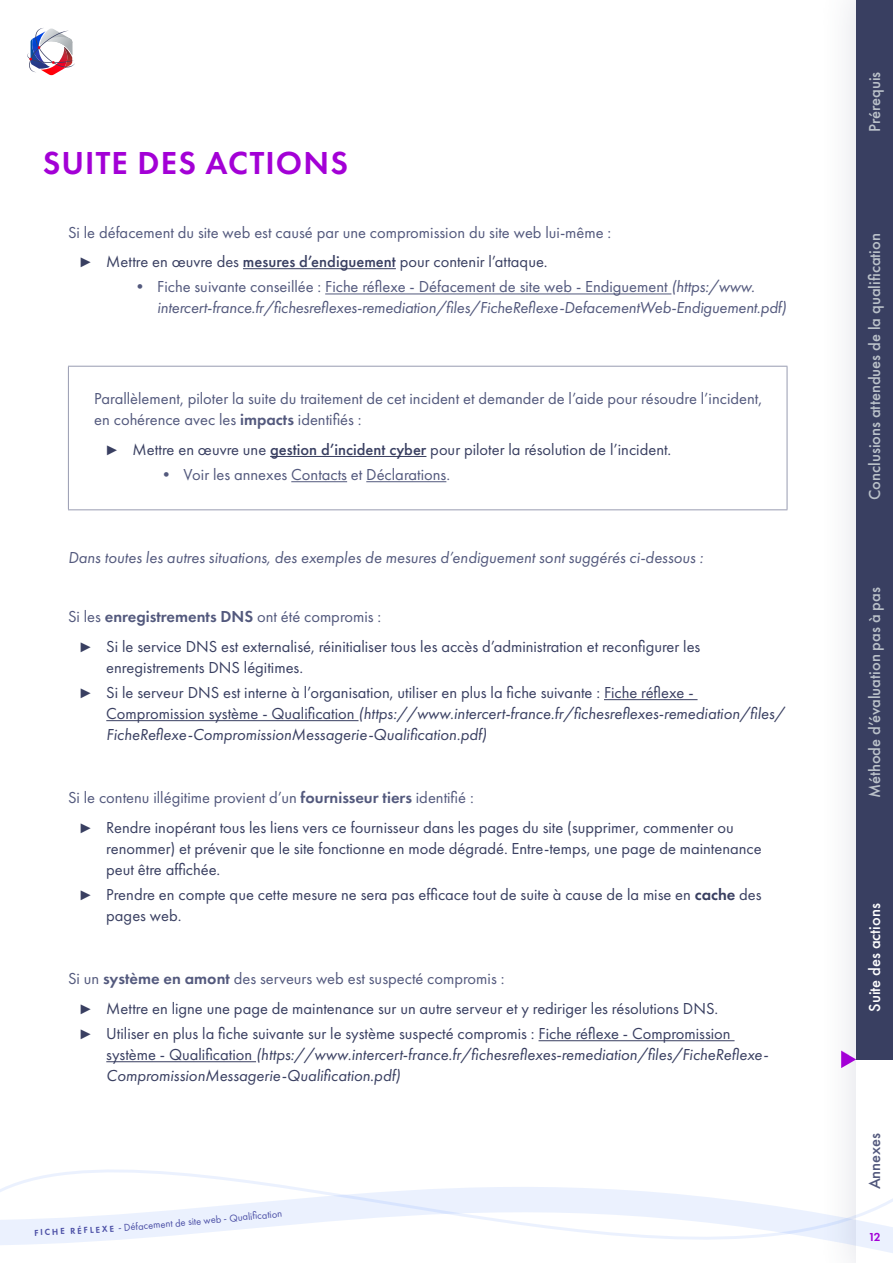
<style>
.page{position:relative;width:893px;height:1263px;background:#fff}
.page>*{position:absolute;margin:0;border:0;box-sizing:border-box;transform-origin:0 0}
.t1{font:600 33px "Futura PT";letter-spacing:.035em;color:#a300d6}
.t2{font:16.5px/29.5px "Futura PT";color:#393f61}
.t3{font:italic 16.5px/21px "Futura PT";color:#393f61}
.t4{font:16.5px/29.5px "Futura PT";color:#53597d}
.t5{font:italic 16.5px/21px "Futura PT";letter-spacing:-.01em;color:#53597d}
.t6{font:500 16.5px "Futura PT";color:#bbc2ca}
.t7{font:500 16.5px "Futura PT";color:#fff}
.t8{font:500 16.5px "Futura PT";color:#53597d}
.t9{font:600 12px "Futura PT";color:#a300d6}
.t10{font:10.5px "Futura PT";color:#4c50a6}
.t11{font:600 9px "Futura PT";color:#4c50a6}
.s1{font-family:"PT Mono";color:#393f61}
.s2{color:#393f61}
.s3{font-weight:500;color:#393f61}
.s4{font-style:normal}
.s5{font-weight:600}
.s6{font-family:"PT Mono"}
.s7{font-weight:500}
.s8{color:#53597d}
.s9{font-weight:600;color:#53597d}
.s10{font-family:"PT Mono";font-style:normal}
.s11{font-weight:600;font-size:9px}
</style>
<div class="page">
<svg style="left:27px;top:28px;width:48px;height:47px"></svg>
<div style="left:817px;top:0;width:76px;height:1263px;background:#fafbfb"></div>
<div style="left:856px;top:0;width:37px;height:1263px;background:#fff"></div>
<svg style="left:48px;top:1157px;width:808px;height:18px"></svg>
<svg style="left:0;top:1175px;width:893px;height:78px"></svg>
<svg style="left:841px;top:1051px;width:15px;height:17px"></svg>
<div style="left:856px;top:204px;width:37px;height:326px;background:#393f61"></div>
<div style="left:856px;top:530px;width:37px;height:326px;background:#393f61"></div>
<div style="left:856px;top:856px;width:37px;height:203px;background:#393f61"></div>
<div style="left:856px;top:0;width:37px;height:204px;background:#393f61"></div>
<hr style="left:243px;top:268px;width:153px;height:1px;background:#393f61">
<hr style="left:325px;top:294px;width:346px;height:1px;background:#53597d">
<hr style="left:604px;top:699px;width:93px;height:1px;background:#393f61">
<hr style="left:106px;top:720px;width:252px;height:1px;background:#393f61">
<hr style="left:539px;top:1040px;width:196px;height:1px;background:#393f61">
<hr style="left:106px;top:1061px;width:150px;height:1px;background:#393f61">
<hr style="left:68px;top:366px;width:719px;height:1px;background:#989bb1">
<hr style="left:68px;top:367px;width:1px;height:142px;background:#989bb1">
<hr style="left:787px;top:367px;width:1px;height:142px;background:#989bb1">
<hr style="left:68px;top:509px;width:719px;height:1px;background:#989bb1">
<hr style="left:270px;top:456px;width:156px;height:1px;background:#393f61">
<hr style="left:291px;top:481px;width:56px;height:1px;background:#53597d">
<hr style="left:366px;top:481px;width:80px;height:1px;background:#53597d">
<svg style="left:35px;top:1229px;width:15px;height:6px"></svg>
<h1 class="t1" style="left:43px;top:142px;width:307px">SUITE DES ACTIONS</h1>
<p class="t4" style="left:81px;top:217px;width:532px;text-indent:-13px">Si le défacement du site web est causé par une compromission du site web lui-même : <span class="s1">►</span> <span class="s2">Mettre en œuvre des</span> <span class="s3">mesures d’endiguement</span> <span class="s2">pour contenir l’attaque.</span></p>
<p class="t5" style="left:157px;top:276px;width:630px;text-indent:-26px"><span class="s4">• Fiche suivante conseillée : Fiche réflexe - Défacement de site web - Endiguement</span> (https:/www. intercert-france.fr/fichesreflexes-remediation/files/FicheReflexe-DefacementWeb-Endiguement.pdf)</p>
<p class="t4" style="left:94px;top:388px;width:669px;line-height:21px">Parallèlement, piloter la suite du traitement de cet incident et demander de l’aide pour résoudre l’incident, en cohérence avec les <span class="s5">impacts</span> identifiés :</p>
<p class="t2" style="left:107px;top:434px;width:566px"><span class="s6">►</span> Mettre en œuvre une <span class="s7">gestion d’incident cyber</span> pour piloter la résolution de l’incident.</p>
<p class="t4" style="left:158px;top:460px;width:294px">• Voir les annexes Contacts et Déclarations.</p>
<p class="t5" style="left:68px;top:547px;width:637px">Dans toutes les autres situations, des exemples de mesures d’endiguement sont suggérés ci-dessous :</p>
<p class="t2" style="left:81px;top:602px;width:621px;text-indent:-13px"><span class="s8">Si les</span> <span class="s9">enregistrements DNS</span> <span class="s8">ont été compromis :<br></span><span class="s6">►</span> Si le service DNS est externalisé, réinitialiser tous les accès d’administration et reconfigurer les</p>
<p class="t2" style="left:81px;top:654px;width:614px;line-height:25.2px;text-indent:26px">enregistrements DNS légitimes.<br><span class="s6">►</span> Si le serveur DNS est interne à l’organisation, utiliser en plus la fiche suivante : Fiche réflexe -</p>
<p class="t3" style="left:106px;top:703px;width:680px"><span class="s4">Compromission système - Qualifi cation</span> (https://www.intercert-france.fr/fichesreflexes-remediation/files/<br>FicheReflexe-CompromissionMessagerie-Qualification.pdf)</p>
<p class="t2" style="left:81px;top:783px;width:654px;text-indent:-13px"><span class="s8">Si le contenu illégitime provient d’un</span> <span class="s9">fournisseur tiers</span> <span class="s8">identifié :<br></span><span class="s6">►</span> Rendre inopérant tous les liens vers ce fournisseur dans les pages du site (supprimer, commenter ou</p>
<p class="t2" style="left:106px;top:838px;width:657px;line-height:21px">renommer) et prévenir que le site fonctionne en mode dégradé. Entre-temps, une page de maintenance peut être affichée.</p>
<p class="t2" style="left:106px;top:884px;width:657px;line-height:21px;text-indent:-26px"><span class="s6">►</span> Prendre en compte que cette mesure ne sera pas efficace tout de suite à cause de la mise en <span class="s5">cache</span> des pages web.</p>
<p class="t2" style="left:81px;top:964px;width:639px;text-indent:-13px"><span class="s8">Si un</span> <span class="s9">système en amont</span> <span class="s8">des serveurs web est suspecté compromis :<br></span><span class="s6">►</span> Mettre en ligne une page de maintenance sur un autre serveur et y rediriger les résolutions DNS.</p>
<p class="t3" style="left:106px;top:1023px;width:664px;text-indent:-26px"><span class="s10">►</span> <span class="s4">Utiliser en plus la fiche suivante sur le système suspecté compromis : Fiche réflexe - Compromission système - Qualifi cation</span> (https://www.intercert-france.fr/fichesreflexes-remediation/files/FicheReflexe-<br>CompromissionMessagerie-Qualification.pdf)</p>
<p class="t11" style="left:52px;top:1226px;width:37px;rotate:-3deg">HE RÉF</p>
<p class="t10" style="left:89px;top:1223px;width:56px;rotate:-4deg"><span class="s11">LEXE</span> -Défa</p>
<p class="t10" style="left:143px;top:1219px;width:141px;rotate:-5deg">cement de site web - Qualifcation</p>
<p class="t6" style="left:865px;top:132px;width:62px;rotate:-90deg">Prérequis</p>
<p class="t6" style="left:865px;top:500px;width:268px;rotate:-90deg">Conclusions attendues de la qualification</p>
<p class="t6" style="left:865px;top:798px;width:212px;rotate:-90deg">Méthode d’évaluation pas à pas</p>
<p class="t7" style="left:865px;top:1012px;width:110px;rotate:-90deg">Suite des actions</p>
<p class="t8" style="left:865px;top:1189px;width:58px;rotate:-90deg">Annexes</p>
<p class="t9" style="left:868px;top:1229px;width:14px">12</p>
</div>
